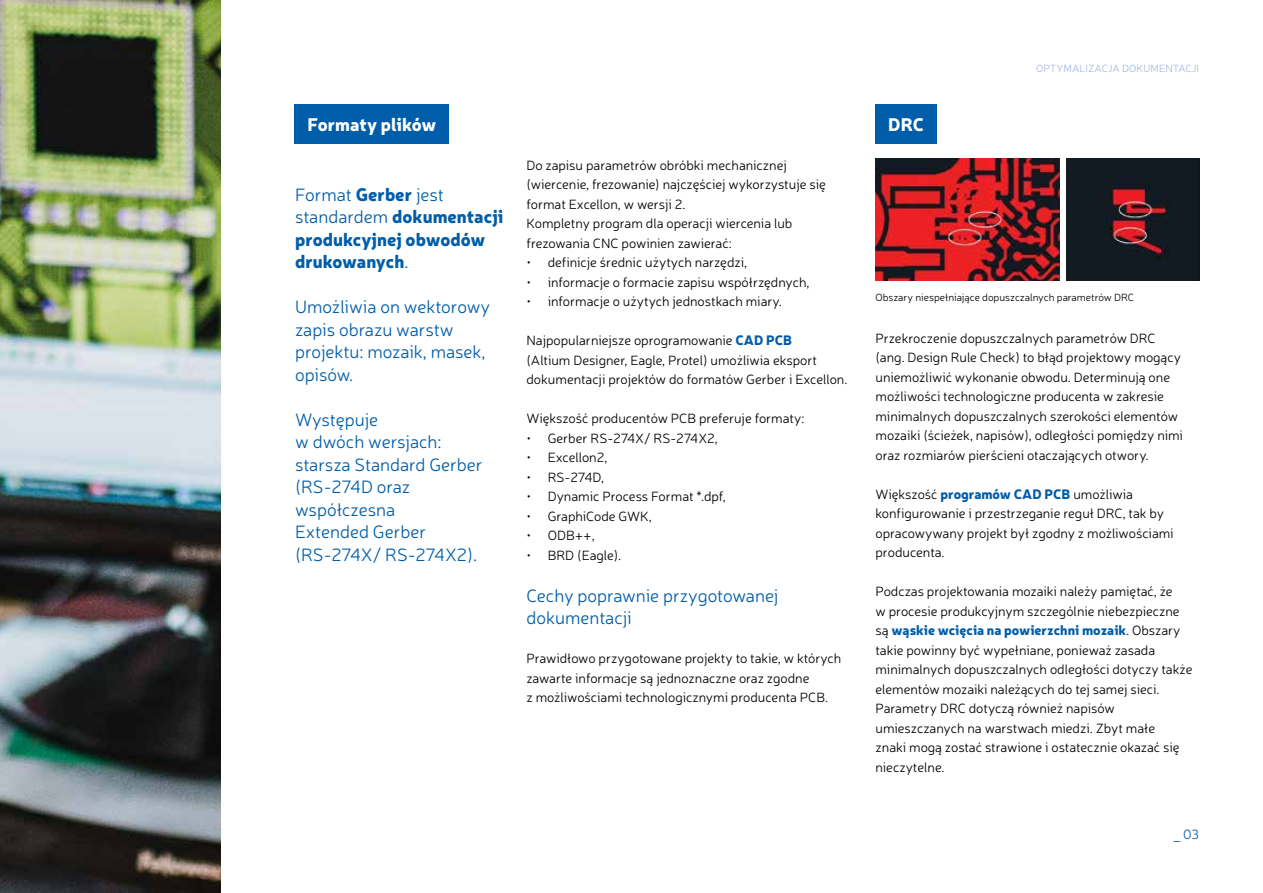
<style>
.page{position:relative;width:1263px;height:893px;background:#fff}
.page>*{position:absolute;margin:0;border:0;box-sizing:border-box;transform-origin:0 0}
.t1{font:300 18px/22.5px "Neris";color:#005da9}
.t2{font:900 18px/22.5px "Neris";color:#005da9}
.t3{font:900 18px "Neris";color:#fff}
.t4{font:300 13.5px/19.5px "Neris";color:#000}
.t5{font:300 13.5px "Neris";color:#005da9}
.t6{font:300 10.5px "Neris";color:#000}
.t7{font:300 10.5px "Neris";letter-spacing:.01em;color:#a5b7df}
.s1{font-weight:300}
.s2{font-weight:900;color:#005da9}
</style>
<div class="page">
<div style="left:295px;top:105px;width:154px;height:39px;background:#005da9"></div>
<div style="left:875px;top:105px;width:62px;height:39px;background:#005da9"></div>
<img style="left:0;top:1px;width:220px;height:892px">
<img style="left:1066px;top:159px;width:133px;height:121px">
<img style="left:875px;top:159px;width:184px;height:121px">
<h1 class="t3" style="left:307px;top:111px;width:130px">Formaty plików</h1>
<h1 class="t3" style="left:888px;top:111px;width:37px">DRC</h1>
<p class="t7" style="left:1036px;top:61px;width:165px">OPTYMALIZACJA DOKUMENTACJI</p>
<h1 class="t2" style="left:295px;top:182px;width:210px"><span class="s1">Format</span> Gerber <span class="s1">jest standardem</span> dokumentacji produkcyjnej obwodów drukowanych<span class="s1">.</span></h1>
<h1 class="t1" style="left:295px;top:295px;width:197px">Umożliwia on wektorowy zapis obrazu warstw projektu: mozaik, masek, opisów.</h1>
<h1 class="t1" style="left:295px;top:408px;width:189px">Występuje<br>w dwóch wersjach: starsza Standard Gerber (RS-274D oraz współczesna<br>Extended Gerber (RS-274X/ RS-274X2).</h1>
<p class="t4" style="left:526px;top:155px;width:301px">Do zapisu parametrów obróbki mechanicznej (wiercenie, frezowanie) najczęściej wykorzystuje się format Excellon, w wersji 2.<br>Kompletny program dla operacji wiercenia lub frezowania CNC powinien zawierać:</p>
<p class="t4" style="left:526px;top:252px;width:222px">• definicje średnic użytych narzędzi,</p>
<p class="t4" style="left:526px;top:272px;width:285px">• informacje o formacie zapisu współrzędnych,</p>
<p class="t4" style="left:526px;top:291px;width:257px">• informacje o użytych jednostkach miary.</p>
<p class="t4" style="left:526px;top:330px;width:323px">Najpopularniejsze oprogramowanie <span class="s2">CAD PCB<br></span>(Altium Designer, Eagle, Protel) umożliwia eksport dokumentacji projektów do formatów Gerber i Excellon.</p>
<p class="t4" style="left:526px;top:408px;width:279px">Większość producentów PCB preferuje formaty:</p>
<p class="t4" style="left:526px;top:428px;width:193px">• Gerber RS-274X/ RS-274X2,</p>
<p class="t4" style="left:526px;top:447px;width:83px">• Excellon2,</p>
<p class="t4" style="left:526px;top:467px;width:79px">• RS-274D,</p>
<p class="t4" style="left:526px;top:486px;width:201px">• Dynamic Process Format *.dpf,</p>
<p class="t4" style="left:526px;top:506px;width:127px">• GraphiCode GWK,</p>
<p class="t4" style="left:526px;top:525px;width:70px">• ODB++,</p>
<p class="t4" style="left:526px;top:545px;width:96px">• BRD (Eagle).</p>
<h1 class="t1" style="left:526px;top:584px;width:253px">Cechy poprawnie przygotowanej dokumentacji</h1>
<p class="t4" style="left:526px;top:648px;width:316px">Prawidłowo przygotowane projekty to takie, w których zawarte informacje są jednoznaczne oraz zgodne<br>z możliwościami technologicznymi producenta PCB.</p>
<p class="t6" style="left:875px;top:290px;width:260px">Obszary niespełniające dopuszczalnych parametrów DRC</p>
<p class="t4" style="left:875px;top:328px;width:309px">Przekroczenie dopuszczalnych parametrów DRC (ang. Design Rule Check) to błąd projektowy mogący uniemożliwić wykonanie obwodu. Determinują one możliwości technologiczne producenta w zakresie minimalnych dopuszczalnych szerokości elementów mozaiki (ścieżek, napisów), odległości pomiędzy nimi oraz rozmiarów pierścieni otaczających otwory.</p>
<p class="t4" style="left:875px;top:484px;width:300px">Większość <span class="s2">programów CAD PCB</span> umożliwia konfigurowanie i przestrzeganie reguł DRC, tak by opracowywany projekt był zgodny z możliwościami producenta.</p>
<p class="t4" style="left:875px;top:581px;width:318px">Podczas projektowania mozaiki należy pamiętać, że<br>w procesie produkcyjnym szczególnie niebezpieczne są <span class="s2">wąskie wcięcia na powierzchni mozaik</span>. Obszary takie powinny być wypełniane, ponieważ zasada minimalnych dopuszczalnych odległości dotyczy także elementów mozaiki należących do tej samej sieci.<br>Parametry DRC dotyczą również napisów umieszczanych na warstwach miedzi. Zbyt małe<br>znaki mogą zostać strawione i ostatecznie okazać się nieczytelne.</p>
<p class="t5" style="left:1174px;top:826px;width:27px">_ 03</p>
</div>
